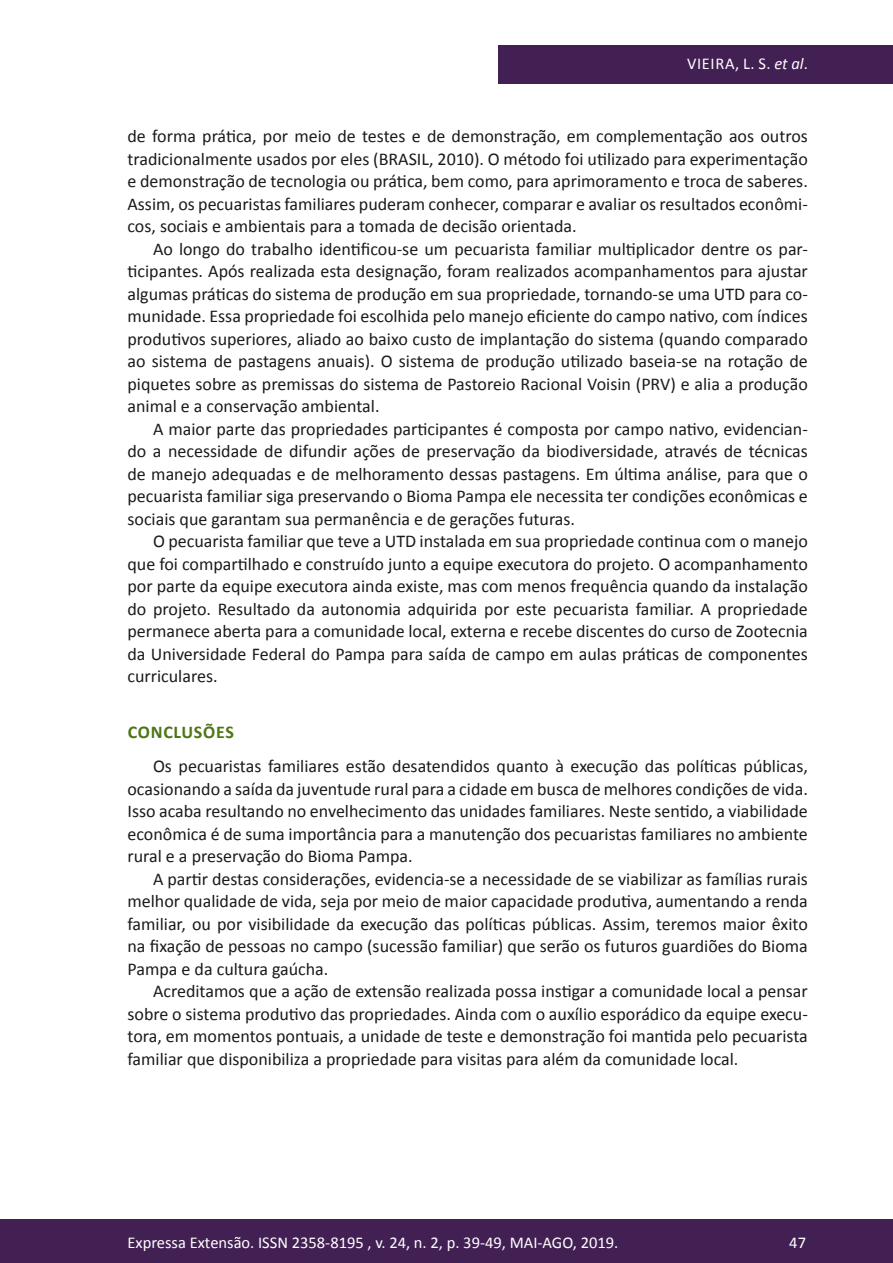
<style>
.page{position:relative;width:893px;height:1263px;background:#fff}
.page>*{position:absolute;margin:0;border:0;box-sizing:border-box;transform-origin:0 0}
.texto{font:18px/22.5px "Calibri";color:#1a1a1a;text-align:justify}
.subtitulo{font:700 18px "Calibri";letter-spacing:.04em;color:#4d7514}
.t1{font:16.5px "Calibri";color:#fff}
.s1{font-style:italic}
</style>
<div class="page">
<div style="left:0;top:1219px;width:893px;height:44px;background:#422053"></div>
<div style="left:498px;top:45px;width:395px;height:39px;background:#422053"></div>
<p class="t1" style="left:687px;top:53px;width:122px">VIEIRA, L. S. <span class="s1">et al</span>.</p>
<p class="texto" style="left:128px;top:125px;width:682px">de forma prática, por meio de testes e de demonstração, em complementação aos outros tradicionalmente usados por eles (BRASIL, 2010). O método foi utilizado para experimentação e demonstração de tecnologia ou prática, bem como, para aprimoramento e troca de saberes.<br>Assim, os pecuaristas familiares puderam conhecer, comparar e avaliar os resultados econômi&shy;cos, sociais e ambientais para a tomada de decisão orientada.</p>
<p class="texto" style="left:128px;top:238px;width:682px;text-indent:26px">Ao longo do trabalho identificou-se um pecuarista familiar multiplicador dentre os par&shy;ticipantes. Após realizada esta designação, foram realizados acompanhamentos para ajustar algumas práticas do sistema de produção em sua propriedade, tornando-se uma UTD para co&shy;munidade. Essa propriedade foi escolhida pelo manejo eficiente do campo nativo, com índices produtivos superiores, aliado ao baixo custo de implantação do sistema (quando comparado ao sistema de pastagens anuais). O sistema de produção utilizado baseia-se na rotação de piquetes sobre as premissas do sistema de Pastoreio Racional Voisin (PRV) e alia a produção animal e a conservação ambiental.</p>
<p class="texto" style="left:128px;top:418px;width:682px;text-indent:26px">A maior parte das propriedades participantes é composta por campo nativo, evidencian&shy;do a necessidade de difundir ações de preservação da biodiversidade, através de técnicas de manejo adequadas e de melhoramento dessas pastagens. Em última análise, para que o pecuarista familiar siga preservando o Bioma Pampa ele necessita ter condições econômicas e sociais que garantam sua permanência e de gerações futuras.</p>
<p class="texto" style="left:128px;top:530px;width:682px;text-indent:26px">O pecuarista familiar que teve a UTD instalada em sua propriedade continua com o manejo que foi compartilhado e construído junto a equipe executora do projeto. O acompanhamento por parte da equipe executora ainda existe, mas com menos frequência quando da instalação do projeto. Resultado da autonomia adquirida por este pecuarista familiar. A propriedade permanece aberta para a comunidade local, externa e recebe discentes do curso de Zootecnia da Universidade Federal do Pampa para saída de campo em aulas práticas de componentes curriculares.</p>
<p class="subtitulo" style="left:128px;top:720px;width:107px">CONCLUSÕES</p>
<p class="texto" style="left:128px;top:755px;width:682px;text-indent:26px">Os pecuaristas familiares estão desatendidos quanto à execução das políticas públicas, ocasionando a saída da juventude rural para a cidade em busca de melhores condições de vida.<br>Isso acaba resultando no envelhecimento das unidades familiares. Neste sentido, a viabilidade econômica é de suma importância para a manutenção dos pecuaristas familiares no ambiente rural e a preservação do Bioma Pampa.</p>
<p class="texto" style="left:128px;top:868px;width:682px;text-indent:26px">A partir destas considerações, evidencia-se a necessidade de se viabilizar as famílias rurais melhor qualidade de vida, seja por meio de maior capacidade produtiva, aumentando a renda familiar, ou por visibilidade da execução das políticas públicas. Assim, teremos maior êxito na fixação de pessoas no campo (sucessão familiar) que serão os futuros guardiões do Bioma Pampa e da cultura gaúcha.</p>
<p class="texto" style="left:128px;top:980px;width:682px;text-indent:26px">Acreditamos que a ação de extensão realizada possa instigar a comunidade local a pensar sobre o sistema produtivo das propriedades. Ainda com o auxílio esporádico da equipe execu&shy;tora, em momentos pontuais, a unidade de teste e demonstração foi mantida pelo pecuarista familiar que disponibiliza a propriedade para visitas para além da comunidade local.</p>
<p class="t1" style="left:128px;top:1231px;width:492px">Expressa Extensão. ISSN 2358-8195 , v. 24, n. 2, p. 39-49, MAI-AGO, 2019.</p>
<p class="t1" style="left:789px;top:1231px;width:18px">47</p>
</div>
